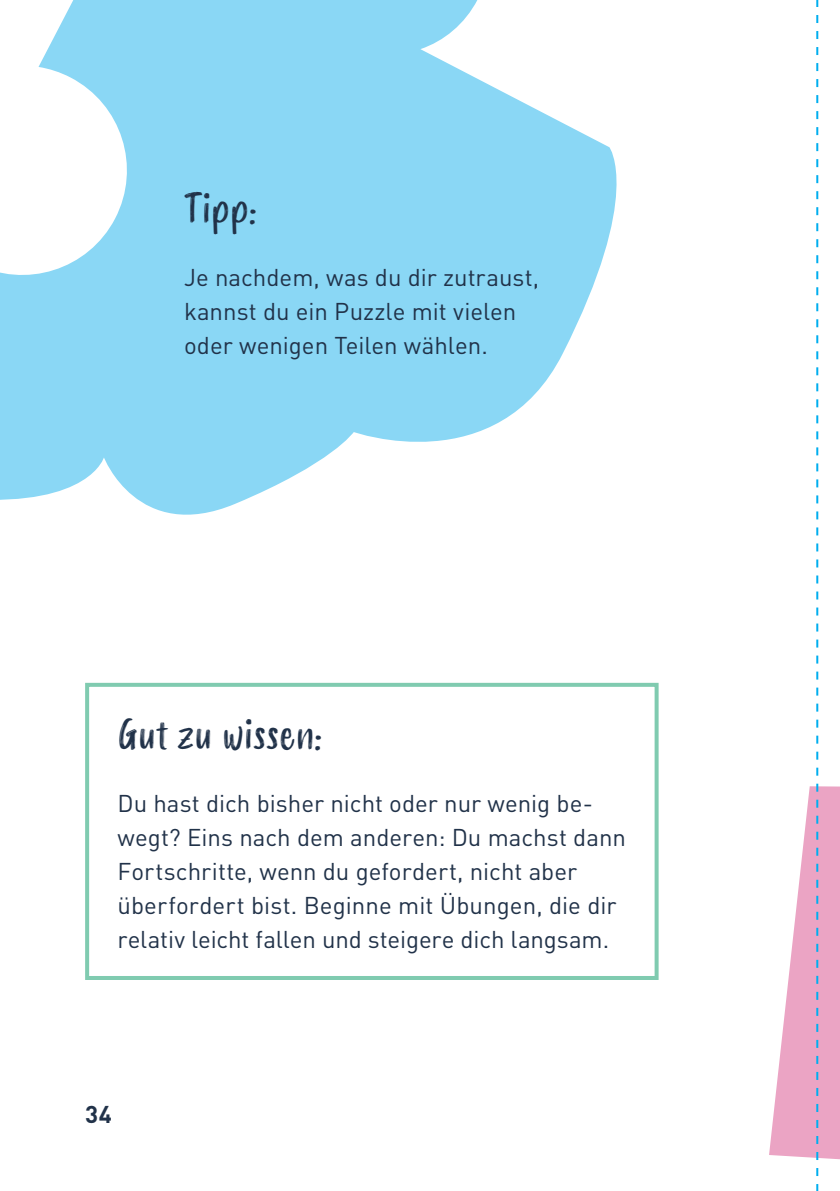
<style>
.page{position:relative;width:840px;height:1191px;background:#fff}
.page>*{position:absolute;margin:0;border:0;box-sizing:border-box;transform-origin:0 0}
.t1{font:40px "Smoothy";letter-spacing:.01em;color:#213249}
.t2{font:24px/34px "DIN Pro";color:#213249}
.t3{font:700 24px "DIN Pro";color:#213249}
</style>
<div class="page">
<svg style="left:0;top:0;width:616px;height:514px;fill:#8ad7f5"></svg>
<div style="left:85px;top:683px;width:573px;height:297px;border:4px solid #80cbb0"></div>
<svg style="left:769px;top:0;width:71px;height:1191px"></svg>
<h1 class="t1" style="left:184px;top:180px;width:74px">Tipp:</h1>
<p class="t2" style="left:184px;top:259px;width:356px">Je nachdem, was du dir zutraust, kannst du ein Puzzle mit vielen oder wenigen Teilen wählen.</p>
<h1 class="t1" style="left:117px;top:706px;width:206px">Gut zu wissen:</h1>
<p class="t2" style="left:117px;top:785px;width:509px">Du hast dich bisher nicht oder nur wenig be&shy;wegt? Eins nach dem anderen: Du machst dann Fortschritte, wenn du gefordert, nicht aber überfordert bist. Beginne mit Übungen, die dir relativ leicht fallen und steigere dich langsam.</p>
<p class="t3" style="left:85px;top:1098px;width:28px">34</p>
</div>
